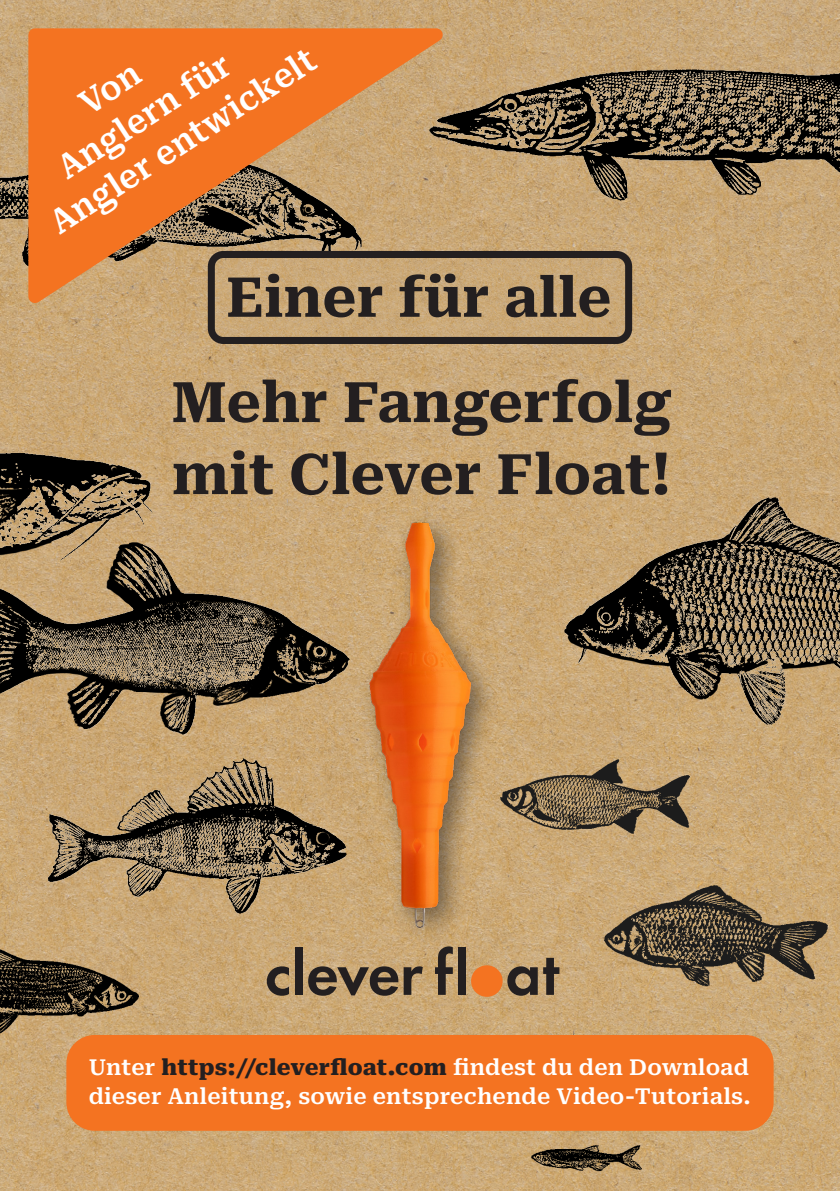
<style>
.page{position:relative;width:840px;height:1191px;background:#fff}
.page>*{position:absolute;margin:0;border:0;box-sizing:border-box;transform-origin:0 0}
.t1{font:700 56px/72px "Roboto Serif";color:#231f20}
.t2{font:700 55.2px "Roboto Serif";color:#231f20}
.t3{font:600 33.6px "Roboto Serif";color:#fff;scale:.95 1}
.t4{font:600 22px/28.6px "Roboto Serif";letter-spacing:.01em;color:#fff}
.s1{font-weight:800;color:#231f20}
</style>
<div class="page">
<img style="left:17px;top:0;width:822px;height:1191px">
<img style="left:0;top:0;width:17px;height:1191px">
<img style="left:604px;top:885px;width:223px;height:101px">
<img style="left:564px;top:497px;width:275px;height:227px">
<img style="left:531px;top:1145px;width:110px;height:26px">
<img style="left:500px;top:759px;width:189px;height:74px">
<img style="left:48px;top:758px;width:298px;height:156px">
<img style="left:479px;top:69px;width:360px;height:131px">
<img style="left:0;top:542px;width:349px;height:193px">
<img style="left:0;top:939px;width:138px;height:96px">
<img style="left:0;top:428px;width:153px;height:146px">
<img style="left:0;top:91px;width:22px;height:177px">
<div style="left:358px;top:511px;width:141px;height:445px;background:#231f20;opacity:.55"></div>
<img style="left:369px;top:521px;width:101px;height:406px">
<svg style="left:266px;top:966px;width:23px;height:29px"></svg>
<div style="left:295px;top:947px;width:8px;height:48px;background:#231f20"></div>
<svg style="left:308px;top:966px;width:114px;height:29px;background:#74614a"></svg>
<div style="left:471px;top:965px;width:31px;height:31px;background:#f47321;border-radius:50%"></div>
<svg style="left:543px;top:957px;width:16px;height:38px"></svg>
<svg style="left:507px;top:966px;width:30px;height:29px"></svg>
<div style="left:458px;top:947px;width:7px;height:48px;background:#231f20"></div>
<svg style="left:435px;top:946px;width:17px;height:49px"></svg>
<svg style="left:22px;top:22px;width:457px;height:298px;background:#d18245"></svg>
<img style="left:211px;top:254px;width:417px;height:82px">
<div style="left:208px;top:251px;width:423px;height:93px;border:7px solid #231f20;border-radius:12px"></div>
<div style="left:66px;top:1035px;width:707px;height:95px;background:#f47321;border-radius:28px"></div>
<div style="left:76px;top:65px;width:67px;height:50px;background:#f47321"></div>
<h3 class="t3" style="left:37px;top:200px;width:327px;rotate:-33deg">Angler entwickelt</h3>
<h2 class="t2" style="left:226px;top:248px;width:386px">Einer für alle</h2>
<h3 class="t3" style="left:45px;top:145px;width:210px;rotate:-33deg">Anglern für</h3>
<h1 class="t1" style="left:171px;top:361px;width:501px">Mehr Fangerfolg mit Clever Float!</h1>
<p class="t4" style="left:89px;top:1051px;width:663px">Unter <span class="s1">https://cleverfloat.com</span> findest du den Download dieser Anleitung, sowie entsprechende Video-Tutorials.</p>
</div>
